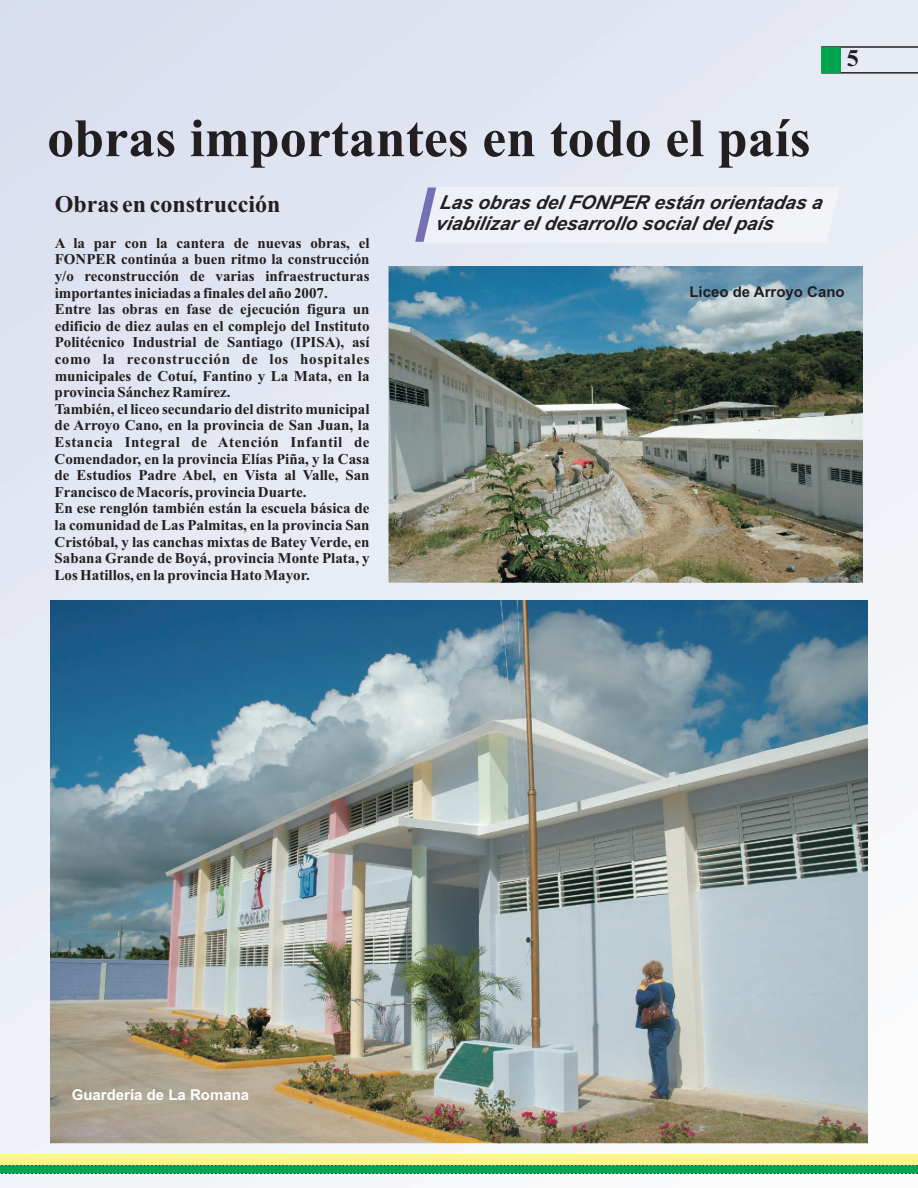
<style>
.page{position:relative;width:918px;height:1188px;background:#fff}
.page>*{position:absolute;margin:0;border:0;box-sizing:border-box;transform-origin:0 0}
.t1{font:700 54px "Times New Roman";color:#231f20}
.t2{font:700 24px "Times New Roman";color:#231f20}
.t3{font:italic 700 19.2px/21.5px "Arial";color:#231f20}
.t4{font:700 15px/16.6px "Times New Roman";color:#231f20}
.t5{font:700 15px "Arial";color:#fff}
.t6{font:700 15px "Arial";color:#231f20}
</style>
<div class="page">
<img style="left:0;top:0;width:918px;height:1188px">
<hr style="left:821px;top:46px;width:97px;height:2px;background:#231f20">
<hr style="left:821px;top:72px;width:97px;height:2px;background:#231f20">
<div style="left:822px;top:47px;width:19px;height:26px;background:#00a54f"></div>
<svg style="left:0;top:1165px;width:918px;height:9px;background:#129f55"></svg>
<div style="left:0;top:1154px;width:918px;height:11px;background:#fff685"></div>
<img style="left:50px;top:601px;width:817px;height:543px">
<img style="left:388px;top:267px;width:474px;height:315px">
<div style="left:415px;top:188px;width:424px;height:55px;background:#f0f1f7"></div>
<h1 class="t1" style="left:47px;top:120px;width:765px">obras importantes en todo el país</h1>
<h2 class="t2" style="left:847px;top:50px;width:13px">5</h2>
<h2 class="t2" style="left:55px;top:196px;width:227px">Obras en construcción</h2>
<p class="t4" style="left:55px;top:236px;width:316px">A la par con la cantera de nuevas obras, el FONPER continúa a buen ritmo la construcción y/o reconstrucción de varias infraestructuras importantes iniciadas a finales del año 2007.<br>Entre las obras en fase de ejecución figura un edificio de diez aulas en el complejo del Instituto Politécnico Industrial de Santiago (IPISA), así como la reconstrucción de los hospitales municipales de Cotuí, Fantino y La Mata, en la provincia Sánchez Ramírez.<br>También, el liceo secundario del distrito municipal de Arroyo Cano, en la provincia de San Juan, la Estancia Integral de Atención Infantil de Comendador, en la provincia Elías Piña, y la Casa de Estudios Padre Abel, en Vista al Valle, San Francisco de Macorís, provincia Duarte.<br>En ese renglón también están la escuela básica de la comunidad de Las Palmitas, en la provincia San Cristóbal, y las canchas mixtas de Batey Verde, en Sabana Grande de Boyá, provincia Monte Plata, y Los Hatillos, en la provincia Hato Mayor.</p>
<p class="t3" style="left:435px;top:193px;width:392px">Las obras del FONPER están orientadas a viabilizar el desarrollo social del país</p>
<p class="t6" style="left:689px;top:286px;width:157px">Liceo de Arroyo Cano</p>
<p class="t5" style="left:72px;top:1089px;width:179px">Guardería de La Romana</p>
</div>
